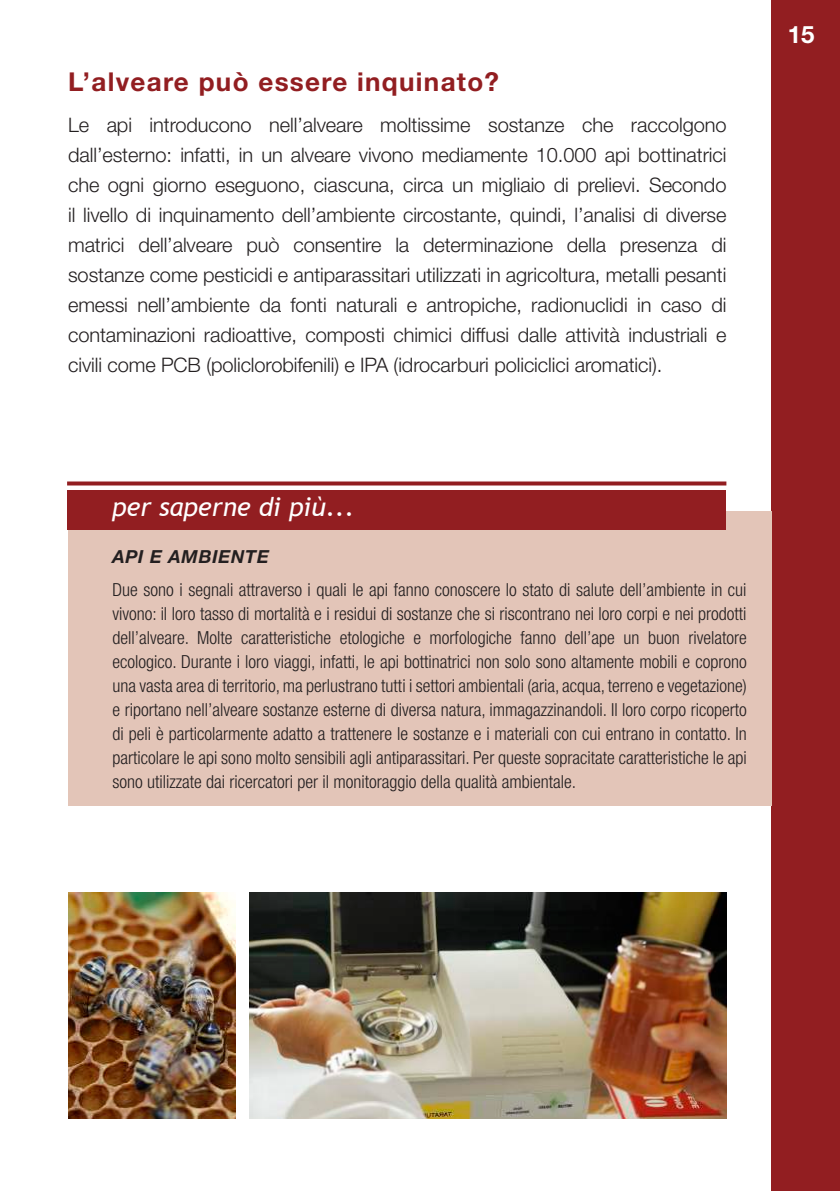
<style>
.page{position:relative;width:840px;height:1191px;background:#fff}
.page>*{position:absolute;margin:0;border:0;box-sizing:border-box;transform-origin:0 0}
.t1{font:700 26px "Helvetica Neue LT Std";letter-spacing:.05em;color:#921e21}
.t2{font:italic 26px "Trebuchet MS";color:#fff}
.t3{font:700 24px "Helvetica Neue LT Std";color:#fff}
.t4{font:300 20px/30px "Helvetica Neue LT Std";letter-spacing:-.005em;color:#231f20;text-align:justify}
.t5{font:300 condensed 18px/24px "Helvetica Neue LT Std";color:#231f20;text-align:justify}
.t6{font:italic 700 18px "Helvetica Neue LT Std";letter-spacing:.04em;color:#231f20}
</style>
<div class="page">
<div style="left:771px;top:0;width:68px;height:1191px;background:#921e21"></div>
<img style="left:249px;top:892px;width:477px;height:227px">
<div style="left:69px;top:512px;width:702px;height:294px;background:#e3c5b8"></div>
<div style="left:68px;top:490px;width:657px;height:40px;background:#921e21"></div>
<svg style="left:67px;top:481px;width:659px;height:4px;background:#9f3a3c"></svg>
<img style="left:68px;top:892px;width:167px;height:227px">
<h1 class="t1" style="left:68px;top:65px;width:432px">L’alveare può essere inquinato?</h1>
<p class="t4" style="left:68px;top:109px;width:659px">Le api introducono nell’alveare moltissime sostanze che raccolgono dall’esterno: infatti, in un alveare vivono mediamente 10.000 api bottinatrici che ogni giorno eseguono, ciascuna, circa un migliaio di prelievi. Secondo il livello di inquinamento dell’ambiente circostante, quindi, l’analisi di diverse matrici dell’alveare può consentire la determinazione della presenza di sostanze come pesticidi e antiparassitari utilizzati in agricoltura, metalli pesanti emessi nell’ambiente da fonti naturali e antropiche, radionuclidi in caso di contaminazioni radioattive, composti chimici diffusi dalle attività industriali e civili come PCB (policlorobifenili) e IPA (idrocarburi policiclici aromatici).</p>
<h2 class="t3" style="left:787px;top:19px;width:28px">15</h2>
<h1 class="t2" style="left:112px;top:490px;width:244px">per saperne di più...</h1>
<p class="t6" style="left:112px;top:545px;width:158px">API E AMBIENTE</p>
<p class="t5" style="left:112px;top:577px;width:635px">Due sono i segnali attraverso i quali le api fanno conoscere lo stato di salute dell’ambiente in cui vivono: il loro tasso di mortalità e i residui di sostanze che si riscontrano nei loro corpi e nei prodotti dell’alveare. Molte caratteristiche etologiche e morfologiche fanno dell’ape un buon rivelatore ecologico. Durante i loro viaggi, infatti, le api bottinatrici non solo sono altamente mobili e coprono una vasta area di territorio, ma perlustrano tutti i settori ambientali (aria, acqua, terreno e vegetazione) e riportano nell’alveare sostanze esterne di diversa natura, immagazzinandoli. Il loro corpo ricoperto di peli è particolarmente adatto a trattenere le sostanze e i materiali con cui entrano in contatto. In particolare le api sono molto sensibili agli antiparassitari. Per queste sopracitate caratteristiche le api sono utilizzate dai ricercatori per il monitoraggio della qualità ambientale.</p>
</div>
